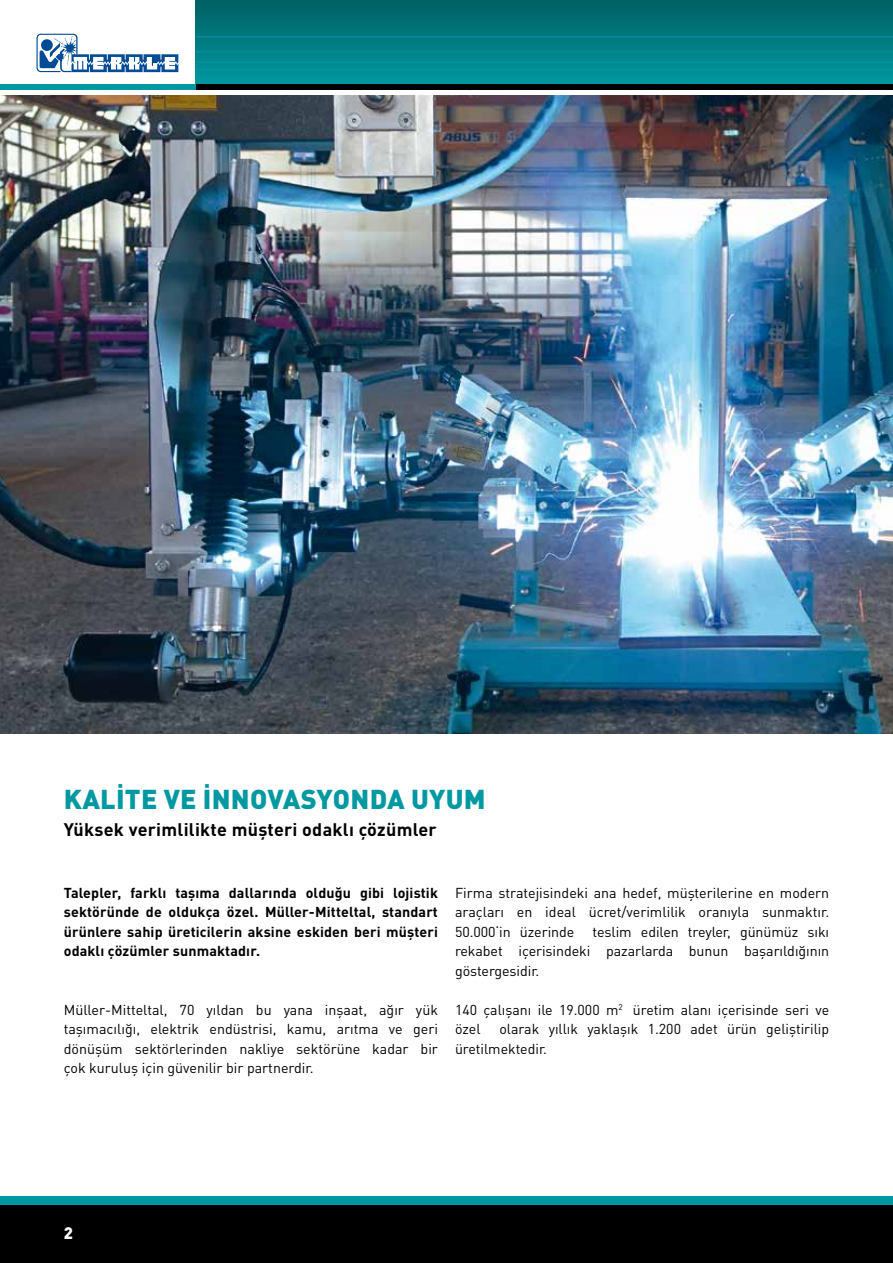
<style>
.page{position:relative;width:893px;height:1263px;background:#fff}
.page>*{position:absolute;margin:0;border:0;box-sizing:border-box;transform-origin:0 0}
.t1{font:900 27px "DIN Pro";letter-spacing:.01em;color:#0098a1}
.t2{font:700 18px "DIN Pro";letter-spacing:.015em;color:#000}
.t3{font:900 16.5px "DIN Pro";color:#fff}
.t4{font:14.25px/19.5px "DIN Pro";color:#000;text-align:justify}
.t5{font:700 14.25px/19.5px "DIN Pro";letter-spacing:.01em;color:#000;text-align:justify}
</style>
<div class="page">
<div style="left:0;top:1197px;width:893px;height:66px;background:#000"></div>
<div style="left:0;top:1196px;width:893px;height:9px;background:#0098a1"></div>
<img style="left:0;top:96px;width:893px;height:637px">
<svg style="left:37px;top:34px;width:141px;height:38px"></svg>
<div style="left:195px;top:84px;width:698px;height:6px;background:#000"></div>
<div style="left:196px;top:0;width:697px;height:84px;background:linear-gradient(to bottom,#006063,#0098a0)"></div>
<hr style="left:196px;top:36px;width:697px;height:1px;background:#0098a1">
<hr style="left:196px;top:51px;width:697px;height:1px;background:#0098a1">
<hr style="left:196px;top:62px;width:697px;height:1px;background:#0098a1">
<hr style="left:196px;top:69px;width:697px;height:1px;background:#0098a1">
<div style="left:0;top:84px;width:196px;height:6px;background:#0098a1"></div>
<h1 class="t1" style="left:64px;top:781px;width:423px">KALİTE VE İNNOVASYONDA UYUM</h1>
<p class="t2" style="left:64px;top:817px;width:374px">Yüksek verimlilikte müşteri odaklı çözümler</p>
<p class="t5" style="left:64px;top:882px;width:376px">Talepler, farklı taşıma dallarında olduğu gibi lojistik sektöründe de oldukça özel. Müller-Mitteltal, standart ürünlere sahip üreticilerin aksine eskiden beri müşteri odaklı çözümler sunmaktadır.</p>
<p class="t4" style="left:64px;top:999px;width:376px">Müller-Mitteltal, 70 yıldan bu yana inşaat, ağır yük taşımacılığı, elektrik endüstrisi, kamu, arıtma ve geri dönüşüm sektörlerinden nakliye sektörüne kadar bir çok kuruluş için güvenilir bir partnerdir.</p>
<p class="t4" style="left:455px;top:882px;width:376px">Firma stratejisindeki ana hedef, müşterilerine en modern araçları en ideal ücret/verimlilik oranıyla sunmaktır.<br>50.000‘in üzerinde</p>
<p class="t4" style="left:455px;top:921px;width:376px;text-indent:138px">teslim edilen treyler, günümüz sıkı rekabet içerisindeki pazarlarda bunun başarıldığının göstergesidir.</p>
<p class="t4" style="left:455px;top:999px;width:376px">140 çalışanı ile 19.000 m<sup>2</sup> üretim alanı içerisinde seri ve özel</p>
<p class="t4" style="left:455px;top:1019px;width:376px;text-indent:44px">olarak yıllık yaklaşık 1.200 adet ürün geliştirilip üretilmektedir.</p>
<p class="t3" style="left:64px;top:1221px;width:11px">2</p>
</div>
